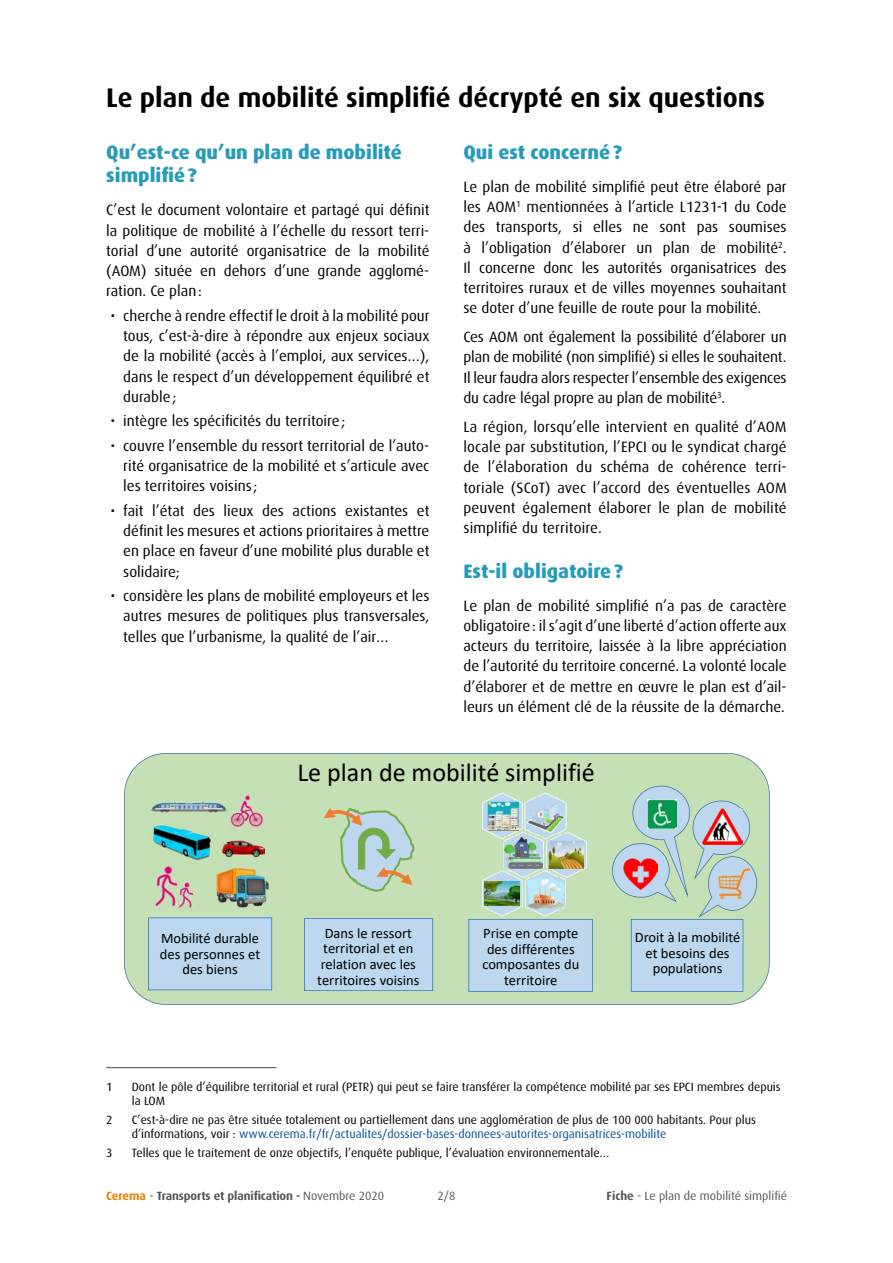
<style>
.page{position:relative;width:893px;height:1263px;background:#fff}
.page>*{position:absolute;margin:0;border:0;box-sizing:border-box;transform-origin:0 0}
.Titre_1{font:700 27px "Dax OT";color:#000}
.t1{font:26.1px "Calibri";color:#000}
.Titre_2{font:800 19.5px/23.4px "Dax OT";color:#279cba}
.corps_de_texte{font:15px/20.2px "Dax OT";color:#000;text-align:justify}
.t2{font:14.55px/15.8px "Calibri";color:#000;text-align:center}
.note_de_bas_de_page{font:12px/14.4px "Dax OT";color:#000}
.t3{font:700 12px "Dax OT";letter-spacing:-.01em;color:#575756}
.t4{font:12px "Dax OT";color:#575756}
.s1{color:#005196}
.s2{color:#ef7d00}
.s3{font-weight:400}
.s4{font-weight:700}
</style>
<div class="page">
<hr style="left:106px;top:1067px;width:170px;height:1px;background:#575756">
<div style="left:124px;top:753px;width:646px;height:252px;background:#c5e0b4"></div>
<div style="left:148px;top:917px;width:124px;height:73px;background:#bdd7ee"></div>
<div style="left:304px;top:918px;width:129px;height:73px;background:#bdd7ee"></div>
<svg style="left:468px;top:793px;width:125px;height:199px;background:#bed8d6"></svg>
<img style="left:210px;top:867px;width:64px;height:41px">
<img style="left:149px;top:785px;width:116px;height:74px">
<img style="left:153px;top:865px;width:39px;height:43px">
<svg style="left:609px;top:785px;width:151px;height:207px;background:#b8d2c9"></svg>
<img style="left:719px;top:869px;width:30px;height:29px">
<img style="left:623px;top:858px;width:34px;height:31px">
<img style="left:549px;top:841px;width:35px;height:27px">
<img style="left:504px;top:837px;width:39px;height:31px">
<img style="left:485px;top:881px;width:35px;height:25px">
<img style="left:527px;top:878px;width:38px;height:31px">
<img style="left:488px;top:802px;width:30px;height:28px">
<svg style="left:324px;top:808px;width:91px;height:84px;background:#b7cfb5"></svg>
<img style="left:524px;top:798px;width:45px;height:36px">
<p class="Titre_1" style="left:106px;top:83px;width:660px">Le plan de mobilité simplifié décrypté en six questions</p>
<p class="Titre_2" style="left:106px;top:141px;width:297px">Qu’est-ce qu’un plan de mobilité simplifié?</p>
<p class="corps_de_texte" style="left:106px;top:200px;width:325px">C’est le document volontaire et partagé qui définit la politique de mobilité à l’échelle du ressort terri&shy;torial d’une autorité organisatrice de la mobilité (AOM) située en dehors d’une grande agglomé&shy;ration. Ce plan:</p>
<p class="corps_de_texte" style="left:123px;top:306px;width:308px;text-indent:-13px">• cherche à rendre effectif le droit à la mobilité pour tous, c’est-à-dire à répondre aux enjeux sociaux de la mobilité (accès à l’emploi, aux services…), dans le respect d’un développement équilibré et durable;</p>
<p class="corps_de_texte" style="left:111px;top:411px;width:236px">• intègre les spécificités du territoire;</p>
<p class="corps_de_texte" style="left:123px;top:436px;width:308px;text-indent:-13px">• couvre l’ensemble du ressort territorial de l’auto&shy;rité organisatrice de la mobilité et s’articule avec les territoires voisins ;</p>
<p class="corps_de_texte" style="left:123px;top:501px;width:308px;text-indent:-13px">• fait l’état des lieux des actions existantes et définit les mesures et actions prioritaires à mettre en place en faveur d’une mobilité plus durable et solidaire;</p>
<p class="corps_de_texte" style="left:123px;top:586px;width:308px;text-indent:-13px">• considère les plans de mobilité employeurs et les autres mesures de politiques plus transversales, telles que l’urbanisme, la qualité de l’air…</p>
<p class="Titre_2" style="left:463px;top:141px;width:160px">Qui est concerné?</p>
<p class="corps_de_texte" style="left:463px;top:177px;width:325px">Le plan de mobilité simplifié peut être élaboré par les AOM<sup>1</sup> mentionnées à l’article L1231-1 du Code des transports, si elles ne sont pas soumises à l’obligation d’élaborer un plan de mobilité<sup>2</sup>.<br>Il concerne donc les autorités organisatrices des territoires ruraux et de villes moyennes souhaitant se doter d’une feuille de route pour la mobilité.</p>
<p class="corps_de_texte" style="left:463px;top:327px;width:325px">Ces AOM ont également la possibilité d’élaborer un plan de mobilité (non simplifié) si elles le souhaitent.<br>Il leur faudra alors respecter l’ensemble des exigences du cadre légal propre au plan de mobilité<sup>3</sup>.</p>
<p class="corps_de_texte" style="left:463px;top:417px;width:325px">La région, lorsqu’elle intervient en qualité d’AOM locale par substitution, l’EPCI ou le syndicat chargé de l’élaboration du schéma de cohérence terri&shy;toriale (SCoT) avec l’accord des éventuelles AOM peuvent également élaborer le plan de mobilité simplifié du territoire.</p>
<p class="Titre_2" style="left:463px;top:559px;width:161px">Est-il obligatoire?</p>
<p class="corps_de_texte" style="left:463px;top:595px;width:325px">Le plan de mobilité simplifié n’a pas de caractère obligatoire: il s’agit d’une liberté d’action offerte aux acteurs du territoire, laissée à la libre appréciation de l’autorité du territoire concerné. La volonté locale d’élaborer et de mettre en œuvre le plan est d’ail&shy;leurs un élément clé de la réussite de la démarche.</p>
<p class="t1" style="left:297px;top:754px;width:299px">Le plan de mobilité simplifié</p>
<p class="t2" style="left:317px;top:925px;width:104px">Dans le ressort territorial et en relation avec les territoires voisins</p>
<p class="t2" style="left:160px;top:930px;width:102px">Mobilité durable des personnes et des biens</p>
<p class="t2" style="left:482px;top:925px;width:98px">Prise en compte des différentes composantes du territoire</p>
<p class="t2" style="left:635px;top:929px;width:107px">Droit à la mobilité et besoins des populations</p>
<p class="note_de_bas_de_page" style="left:106px;top:1079px;width:8px">1</p>
<p class="note_de_bas_de_page" style="left:132px;top:1079px;width:650px">Dont le pôle d’équilibre territorial et rural (PETR) qui peut se faire transférer la compétence mobilité par ses EPCI membres depuis la LOM</p>
<p class="note_de_bas_de_page" style="left:106px;top:1112px;width:8px">2</p>
<p class="note_de_bas_de_page" style="left:132px;top:1112px;width:626px">C’est-à-dire ne pas être située totalement ou partiellement dans une agglomération de plus de 100 000 habitants. Pour plus d’informations, voir : <span class="s1">www.cerema.fr/fr/actualites/dossier-bases-donnees-autorites-organisatrices-mobilite</span></p>
<p class="note_de_bas_de_page" style="left:106px;top:1145px;width:8px">3</p>
<p class="note_de_bas_de_page" style="left:132px;top:1145px;width:479px">Telles que le traitement de onze objectifs, l’enquête publique, l’évaluation environnementale…</p>
<p class="t3" style="left:106px;top:1189px;width:280px"><span class="s2">Cerema</span> <span class="s3">-</span> Transports et planification - <span class="s3">Novembre 2020</span></p>
<p class="t4" style="left:437px;top:1189px;width:19px">2/8</p>
<p class="t4" style="left:607px;top:1189px;width:182px"><span class="s4">Fiche</span> - Le plan de mobilité simplifié</p>
</div>
